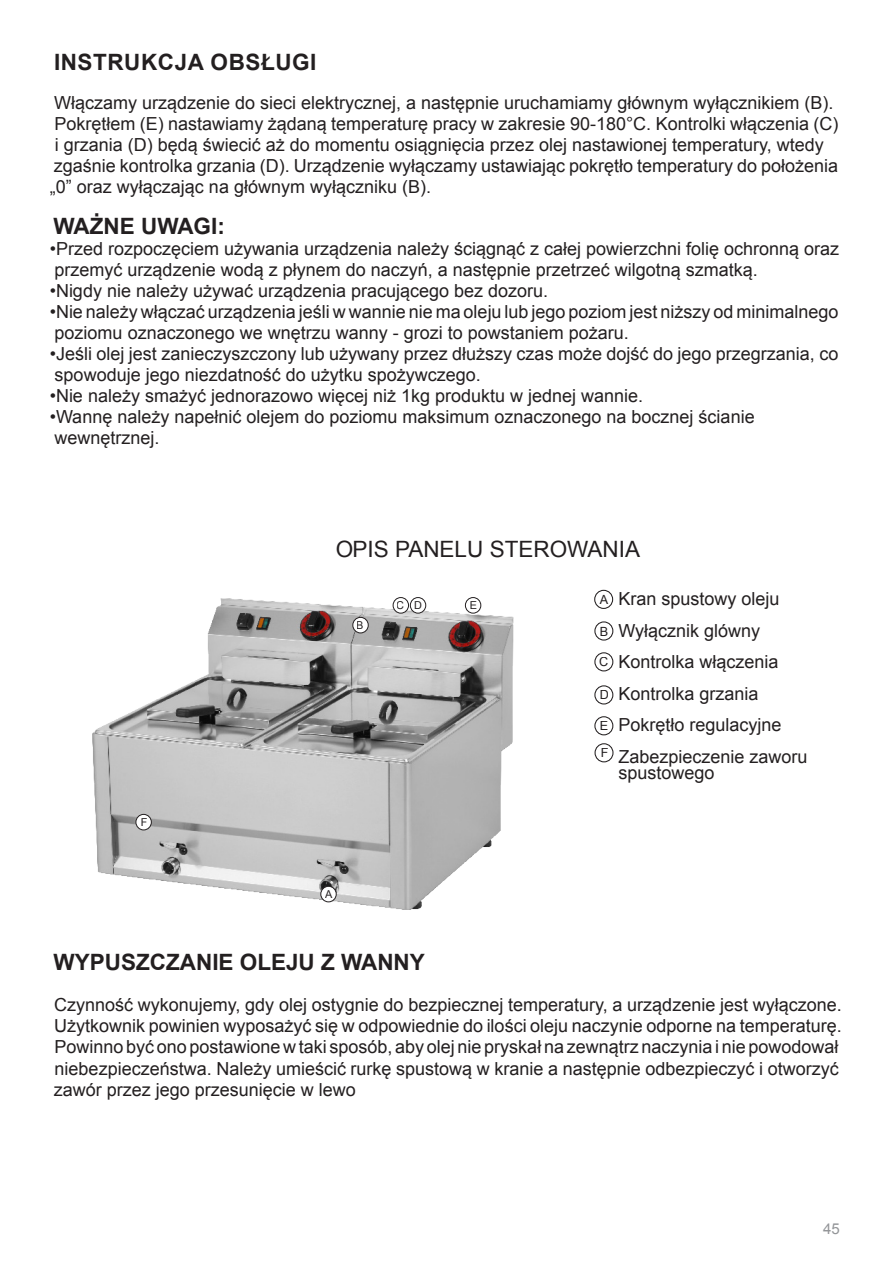
<style>
.page{position:relative;width:893px;height:1263px;background:#fff}
.page>*{position:absolute;margin:0;border:0;box-sizing:border-box;transform-origin:0 0}
._2{font:700 22.5px "Arial";color:#231f20}
.t1{font:22.5px "Arial";color:#231f20}
._2-2{font:700 22.5px "Arial";letter-spacing:.025em;color:#231f20}
.t2{font:18px/21px "Arial";color:#231f20}
.t3{font:15px "Arial";color:#939598}
.t4{font:12.6px "Arial";color:#231f20}
.t5{font:10.95px "Arial";color:#231f20}
</style>
<div class="page">
<div style="left:594px;top:621px;width:19px;height:19px;border:1px solid #231f20;border-radius:50%"></div>
<div style="left:594px;top:652px;width:19px;height:19px;border:1px solid #231f20;border-radius:50%"></div>
<div style="left:594px;top:685px;width:19px;height:19px;border:1px solid #231f20;border-radius:50%"></div>
<div style="left:594px;top:716px;width:19px;height:19px;border:1px solid #231f20;border-radius:50%"></div>
<img style="left:92px;top:597px;width:422px;height:313px">
<div style="left:465px;top:597px;width:16px;height:16px;background:#fff;border-radius:50%"></div>
<div style="left:465px;top:597px;width:16px;height:17px;border:1px solid #231f20;border-radius:50%"></div>
<div style="left:353px;top:617px;width:15px;height:16px;background:#fff;border-radius:50%"></div>
<div style="left:352px;top:617px;width:17px;height:16px;border:1px solid #231f20;border-radius:50%"></div>
<div style="left:393px;top:597px;width:15px;height:16px;background:#fff;border-radius:50%"></div>
<div style="left:393px;top:597px;width:16px;height:17px;border:1px solid #231f20;border-radius:50%"></div>
<div style="left:410px;top:597px;width:16px;height:16px;background:#fff;border-radius:50%"></div>
<div style="left:410px;top:597px;width:16px;height:17px;border:1px solid #231f20;border-radius:50%"></div>
<div style="left:321px;top:886px;width:15px;height:16px;background:#fff;border-radius:50%"></div>
<div style="left:320px;top:886px;width:17px;height:16px;border:1px solid #231f20;border-radius:50%"></div>
<div style="left:136px;top:814px;width:15px;height:16px;background:#fff;border-radius:50%"></div>
<div style="left:135px;top:814px;width:17px;height:16px;border:1px solid #231f20;border-radius:50%"></div>
<div style="left:594px;top:590px;width:19px;height:19px;border:1px solid #231f20;border-radius:50%"></div>
<div style="left:594px;top:743px;width:19px;height:19px;border:1px solid #231f20;border-radius:50%"></div>
<img style="left:354px;top:824px;width:32px;height:15px">
<p class="_2-2" style="left:54px;top:48px;width:264px">INSTRUKCJA OBSŁUGI</p>
<p class="t2" style="left:50px;top:92px;width:790px">Włączamy urządzenie do sieci elektrycznej, a następnie uruchamiamy głównym wyłącznikiem (B).<br>Pokrętłem (E) nastawiamy żądaną temperaturę pracy w zakresie 90-180°C. Kontrolki włączenia (C) i grzania (D) będą świecić aż do momentu osiągnięcia przez olej nastawionej temperatury, wtedy zgaśnie kontrolka grzania (D). Urządzenie wyłączamy ustawiając pokrętło temperatury do położenia „0” oraz wyłączając na głównym wyłączniku (B).</p>
<p class="_2" style="left:54px;top:211px;width:173px">WAŻNE UWAGI:</p>
<p class="t2" style="left:50px;top:238px;width:791px">•Przed rozpoczęciem używania urządzenia należy ściągnąć z całej powierzchni folię ochronną oraz przemyć urządzenie wodą z płynem do naczyń, a następnie przetrzeć wilgotną szmatką.</p>
<p class="t2" style="left:50px;top:280px;width:500px">•Nigdy nie należy używać urządzenia pracującego bez dozoru.</p>
<p class="t2" style="left:50px;top:301px;width:790px">•Nie należy włączać urządzenia jeśli w wannie nie ma oleju lub jego poziom jest niższy od minimalnego poziomu oznaczonego we wnętrzu wanny - grozi to powstaniem pożaru.</p>
<p class="t2" style="left:50px;top:343px;width:790px">•Jeśli olej jest zanieczyszczony lub używany przez dłuższy czas może dojść do jego przegrzania, co spowoduje jego niezdatność do użytku spożywczego.</p>
<p class="t2" style="left:50px;top:385px;width:595px">•Nie należy smażyć jednorazowo więcej niż 1kg produktu w jednej wannie.</p>
<p class="t2" style="left:50px;top:406px;width:706px">•Wannę należy napełnić olejem do poziomu maksimum oznaczonego na bocznej ścianie wewnętrznej.</p>
<p class="t1" style="left:335px;top:534px;width:307px">OPIS PANELU STEROWANIA</p>
<p class="t5" style="left:140px;top:815px;width:8px">F</p>
<p class="t5" style="left:357px;top:618px;width:9px">B</p>
<p class="t5" style="left:397px;top:598px;width:27px">C D</p>
<p class="t5" style="left:469px;top:597px;width:9px">E</p>
<p class="t5" style="left:325px;top:887px;width:9px">A</p>
<p class="t4" style="left:600px;top:591px;width:10px">A</p>
<p class="t4" style="left:600px;top:623px;width:10px">B</p>
<p class="t4" style="left:599px;top:654px;width:11px">C</p>
<p class="t4" style="left:599px;top:687px;width:11px">D</p>
<p class="t4" style="left:600px;top:718px;width:10px">E</p>
<p class="t4" style="left:600px;top:745px;width:9px">F</p>
<p class="t2" style="left:618px;top:583px;width:191px;line-height:31.5px">Kran spustowy oleju<br>Wyłącznik glówny<br>Kontrolka włączenia<br>Kontrolka grzania<br>Pokrętło regulacyjne<br>Zabezpieczenie zaworu</p>
<p class="t2" style="left:618px;top:762px;width:98px">spustowego</p>
<p class="_2" style="left:54px;top:947px;width:373px">WYPUSZCZANIE OLEJU Z WANNY</p>
<p class="t2" style="left:54px;top:995px;width:790px">Czynność wykonujemy, gdy olej ostygnie do bezpiecznej temperatury, a urządzenie jest wyłączone.<br>Użytkownik powinien wyposażyć się w odpowiednie do ilości oleju naczynie odporne na temperaturę.<br>Powinno być ono postawione w taki sposób, aby olej nie pryskał na zewnątrz naczynia i nie powodował niebezpieczeństwa. Należy umieścić rurkę spustową w kranie a następnie odbezpieczyć i otworzyć zawór przez jego przesunięcie w lewo</p>
<p class="t3" style="left:823px;top:1218px;width:18px">45</p>
</div>
